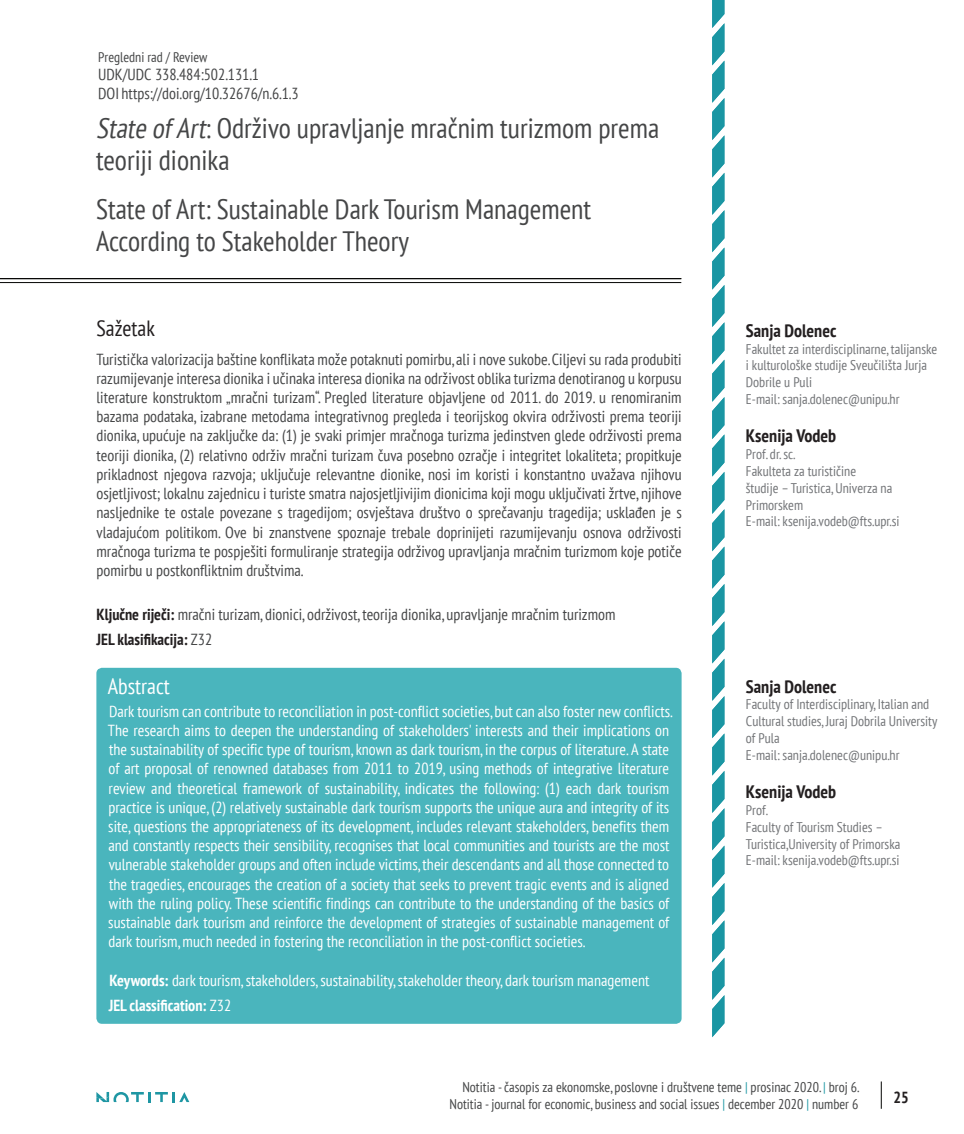
<style>
.page{position:relative;width:964px;height:1134px;background:#fff}
.page>*{position:absolute;margin:0;border:0;box-sizing:border-box;transform-origin:0 0}
.t1{font:condensed 28px/32px "PT Sans";color:#454647}
.t2{font:condensed 22px "PT Sans";color:#fff}
.t3{font:condensed 22px "PT Sans";color:#231f20}
.t4{font:700 condensed 18px "PT Sans";color:#231f20}
.t5{font:condensed 16px/19.2px "PT Sans";color:#fff}
.t6{font:condensed 16px/19.2px "PT Sans";color:#454647}
.t7{font:700 condensed 16px "PT Sans";color:#231f20}
.t8{font:condensed 14px/16.8px "PT Sans";color:#727477}
.t9{font:condensed 14px/16.8px "PT Sans";color:#454647;text-align:right}
.s1{font-style:italic}
.s2{font-weight:700;color:#231f20}
.s3{font-weight:700}
.s4{color:#1a96a3}
</style>
<div class="page">
<svg style="left:881px;top:1081px;width:1px;height:28px"></svg>
<svg style="left:712px;top:0;width:12px;height:1037px"></svg>
<svg style="left:96px;top:1092px;width:93px;height:10px"></svg>
<hr style="left:0;top:278px;width:681px;height:1px;background:#040503">
<hr style="left:0;top:282px;width:681px;height:1px;background:#040503">
<div style="left:96px;top:668px;width:585px;height:356px;background:#4ab5bd;border-radius:6px"></div>
<p class="t9" style="left:98px;top:48px;width:111px">Pregledni rad / Review</p>
<p class="t6" style="left:98px;top:64px;width:202px">UDK/UDC 338.484:502.131.1<br>DOI https://doi.org/10.32676/n.6.1.3</p>
<h1 class="t1" style="left:96px;top:111px;width:565px"><span class="s1">State ofArt</span>: Održivo upravljanje mračnim turizmom prema teoriji dionika</h1>
<h1 class="t1" style="left:96px;top:192px;width:497px">State of Art: Sustainable Dark Tourism Management<br>According to Stakeholder Theory</h1>
<h2 class="t3" style="left:97px;top:314px;width:60px">Sažetak</h2>
<p class="t6" style="left:97px;top:349px;width:587px;text-align:justify">Turistička valorizacija baštine konflikata može potaknuti pomirbu, ali i nove sukobe. Ciljevi su rada produbiti razumijevanje interesa dionika i učinaka interesa dionika na održivost oblika turizma denotiranog u korpusu literature konstruktom „mračni turizam“. Pregled literature objavljene od 2011. do 2019. u renomiranim bazama podataka, izabrane metodama integrativnog pregleda i teorijskog okvira održivosti prema teoriji dionika, upućuje na zaključke da: (1) je svaki primjer mračnoga turizma jedinstven glede održivosti prema teoriji dionika, (2) relativno održiv mračni turizam čuva posebno ozračje i integritet lokaliteta; propitkuje prikladnost njegova razvoja; uključuje relevantne dionike, nosi im koristi i konstantno uvažava njihovu osjetljivost; lokalnu zajednicu i turiste smatra najosjetljivijim dionicima koji mogu uključivati žrtve, njihove nasljednike te ostale povezane s tragedijom; osvještava društvo o sprečavanju tragedija; usklađen je s vladajućom politikom. Ove bi znanstvene spoznaje trebale doprinijeti razumijevanju osnova održivosti mračnoga turizma te pospješiti formuliranje strategija održivog upravljanja mračnim turizmom koje potiče pomirbu u postkonfliktnim društvima.</p>
<p class="t6" style="left:97px;top:602px;width:520px;line-height:24.8px"><span class="s2">Ključne riječi:</span> mračni turizam, dionici, održivost, teorija dionika, upravljanje mračnim turizmom<br><span class="s2">JEL klasifikacija:</span> Z32</p>
<h2 class="t2" style="left:108px;top:672px;width:64px">Abstract</h2>
<p class="t5" style="left:108px;top:701px;width:566px">Dark tourism can contribute to reconciliation in post-conflict societies, but can also foster new conflicts.<br>The research aims to deepen the understanding of stakeholders' interests and their implications on the sustainability of specific type of tourism, known as dark tourism, in the corpus of literature. A state of art proposal of renowned databases from 2011 to 2019, using methods of integrative literature review and theoretical framework of sustainability, indicates the following: (1) each dark tourism practice is unique, (2) relatively sustainable dark tourism supports the unique aura and integrity of its site, questions the appropriateness of its development, includes relevant stakeholders, benefits them and constantly respects their sensibility, recognises that local communities and tourists are the most vulnerable stakeholder groups and often include victims, their descendants and all those connected to the tragedies, encourages the creation of a society that seeks to prevent tragic events and is aligned with the ruling policy. These scientific findings can contribute to the understanding of the basics of sustainable dark tourism and reinforce the development of strategies of sustainable management of dark tourism, much needed in fostering the reconciliation in the post-conflict societies.</p>
<p class="t5" style="left:109px;top:967px;width:542px;line-height:24.8px"><span class="s3">Keywords:</span> dark tourism, stakeholders, sustainability, stakeholder theory, dark tourism management<br><span class="s3">JEL classification:</span> Z32</p>
<p class="t4" style="left:746px;top:318px;width:92px">Sanja Dolenec</p>
<p class="t8" style="left:746px;top:340px;width:193px">Fakultet za interdisciplinarne, talijanske i kulturološke studije Sveučilišta Jurja Dobrile u Puli<br>E-mail: sanja.dolenec@unipu.hr</p>
<p class="t4" style="left:746px;top:424px;width:92px">Ksenija Vodeb</p>
<p class="t8" style="left:746px;top:446px;width:155px">Prof. dr. sc.<br>Fakulteta za turističine<br>študije – Turistica, Univerza na<br>Primorskem<br>E-mail: ksenija.vodeb@fts.upr.si</p>
<p class="t4" style="left:746px;top:674px;width:92px">Sanja Dolenec</p>
<p class="t8" style="left:746px;top:696px;width:193px">Faculty of Interdisciplinary, Italian and<br>Cultural studies, Juraj Dobrila University of Pula<br>E-mail: sanja.dolenec@unipu.hr</p>
<p class="t4" style="left:746px;top:780px;width:92px">Ksenija Vodeb</p>
<p class="t8" style="left:746px;top:801px;width:156px">Prof.<br>Faculty of Tourism Studies –<br>Turistica,University of Primorska<br>E-mail: ksenija.vodeb@fts.upr.si</p>
<p class="t9" style="left:449px;top:1078px;width:411px">Notitia - časopis za ekonomske, poslovne i društvene teme <span class="s4">|</span> prosinac 2020. <span class="s4">|</span> broj 6.<br>Notitia - journal for economic, business and social issues <span class="s4">|</span> december 2020 <span class="s4">|</span> number 6</p>
<p class="t7" style="left:893px;top:1086px;width:17px">25</p>
</div>
